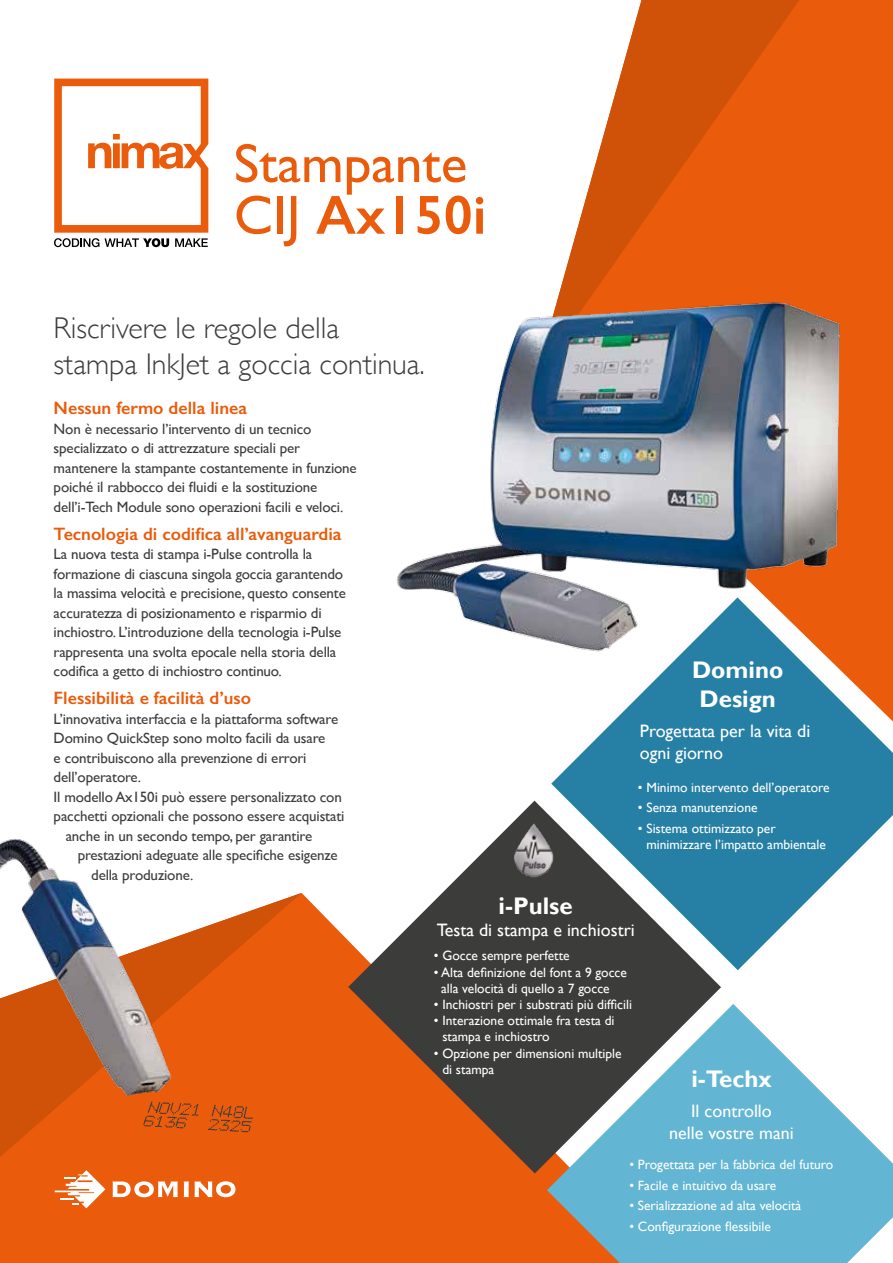
<style>
.page{position:relative;width:893px;height:1263px;background:#fff}
.page>*{position:absolute;margin:0;border:0;box-sizing:border-box;transform-origin:0 0}
.t1{font:55.2px/51.6px "Gill Sans";color:#ea5b0b}
.t2{font:300 30px/36px "Gill Sans";color:#3c3c3b}
.t3{font:700 24px/28.8px "Gill Sans";color:#fff;text-align:center}
.t4{font:600 18px "Gill Sans";color:#ea5b0b}
.t5{font:18px/21.6px "Gill Sans";color:#fff;text-align:center}
.t6{font:15px/19.5px "Gill Sans";letter-spacing:-.01em;color:#3c3c3b}
.t7{font:13.5px/16.2px "Gill Sans";color:#fff}
.s1{font-weight:600}
</style>
<div class="page">
<div style="left:0;top:893px;width:547px;height:370px;background:#ea5b0b"></div>
<svg style="left:0;top:893px;width:302px;height:264px;background:#e76319"></svg>
<div style="left:799px;top:0;width:94px;height:597px;background:#ea5b0b"></div>
<svg style="left:584px;top:0;width:215px;height:205px;background:#de6c29"></svg>
<svg style="left:547px;top:1004px;width:346px;height:259px;fill:#62b5d3"></svg>
<svg style="left:348px;top:801px;width:373px;height:372px;fill:#3c3c3b"></svg>
<img style="left:511px;top:820px;width:40px;height:60px">
<svg style="left:184px;top:1181px;width:51px;height:16px"></svg>
<svg style="left:112px;top:1181px;width:66px;height:16px"></svg>
<svg style="left:55px;top:1170px;width:50px;height:38px"></svg>
<svg style="left:54px;top:79px;width:154px;height:168px"></svg>
<img style="left:0;top:839px;width:181px;height:256px">
<svg style="left:143px;top:1101px;width:55px;height:27px"></svg>
<svg style="left:208px;top:1105px;width:45px;height:27px"></svg>
<img style="left:397px;top:205px;width:470px;height:437px">
<svg style="left:551px;top:597px;width:342px;height:373px;fill:#2680a6"></svg>
<h1 class="t1" style="left:234px;top:137px;width:254px">Stampante<br>CIJ <span class="s1">Ax150i</span></h1>
<h2 class="t2" style="left:54px;top:309px;width:373px">Riscrivere le regole della stampa InkJet a goccia continua.</h2>
<p class="t4" style="left:54px;top:397px;width:195px">Nessun fermo della linea</p>
<p class="t6" style="left:54px;top:419px;width:305px">Non è necessario l’intervento di un tecnico specializzato o di attrezzature speciali per mantenere la stampante costantemente in funzione poiché il rabbocco dei fluidi e la sostituzione dell’i-Tech Module sono operazioni facili e veloci.</p>
<p class="t4" style="left:54px;top:523px;width:289px">Tecnologia di codifica all’avanguardia</p>
<p class="t6" style="left:54px;top:544px;width:294px">La nuova testa di stampa i-Pulse controlla la formazione di ciascuna singola goccia garantendo la massima velocità e precisione, questo consente accuratezza di posizionamento e risparmio di inchiostro. L’introduzione della tecnologia i-Pulse rappresenta una svolta epocale nella storia della codifica a getto di inchiostro continuo.</p>
<p class="t4" style="left:54px;top:687px;width:199px">Flessibilità e facilità d’uso</p>
<p class="t6" style="left:54px;top:709px;width:286px">L’innovativa interfaccia e la piattaforma software</p>
<p class="t6" style="left:54px;top:728px;width:273px">Domino QuickStep sono molto facili da usare</p>
<p class="t6" style="left:54px;top:748px;width:254px">e contribuiscono alla prevenzione di errori</p>
<p class="t6" style="left:54px;top:767px;width:89px">dell’operatore.</p>
<p class="t6" style="left:54px;top:787px;width:290px">Il modello Ax150i può essere personalizzato con</p>
<p class="t6" style="left:54px;top:806px;width:292px">pacchetti opzionali che possono essere acquistati</p>
<p class="t6" style="left:66px;top:826px;width:248px">anche in un secondo tempo, per garantire</p>
<p class="t6" style="left:78px;top:845px;width:262px">prestazioni adeguate alle specifiche esigenze</p>
<p class="t6" style="left:91px;top:865px;width:104px">della produzione.</p>
<h3 class="t3" style="left:692px;top:656px;width:93px">Domino<br>Design</h3>
<p class="t5" style="left:640px;top:720px;width:172px;text-align:left">Progettata per la vita di ogni giorno</p>
<p class="t7" style="left:638px;top:779px;width:193px">• Minimo intervento dell’operatore</p>
<p class="t7" style="left:638px;top:800px;width:121px">• Senza manutenzione</p>
<p class="t7" style="left:646px;top:820px;width:181px;text-indent:-9px">• Sistema ottimizzato per minimizzare l’impatto ambientale</p>
<h3 class="t3" style="left:499px;top:892px;width:76px">i-Pulse</h3>
<p class="t5" style="left:437px;top:919px;width:200px">Testa di stampa e inchiostri</p>
<p class="t7" style="left:434px;top:948px;width:137px">• Gocce sempre perfette</p>
<p class="t7" style="left:441px;top:964px;width:187px;text-indent:-7px">• Alta definizione del font a 9 gocce alla velocità di quello a 7 gocce</p>
<p class="t7" style="left:434px;top:996px;width:200px">• Inchiostri per i substrati più difficili</p>
<p class="t7" style="left:442px;top:1013px;width:174px;text-indent:-9px">• Interazione ottimale fra testa di stampa e inchiostro</p>
<p class="t7" style="left:442px;top:1045px;width:181px;text-indent:-9px">• Opzione per dimensioni multiple di stampa</p>
<h3 class="t3" style="left:691px;top:1065px;width:82px">i-Techx</h3>
<p class="t5" style="left:669px;top:1101px;width:126px">Il controllo<br>nelle vostre mani</p>
<p class="t7" style="left:629px;top:1157px;width:205px">• Progettata per la fabbrica del futuro</p>
<p class="t7" style="left:629px;top:1177px;width:148px">• Facile e intuitivo da usare</p>
<p class="t7" style="left:629px;top:1198px;width:173px">• Serializzazione ad alta velocità</p>
<p class="t7" style="left:629px;top:1218px;width:143px">• Configurazione flessibile</p>
</div>
